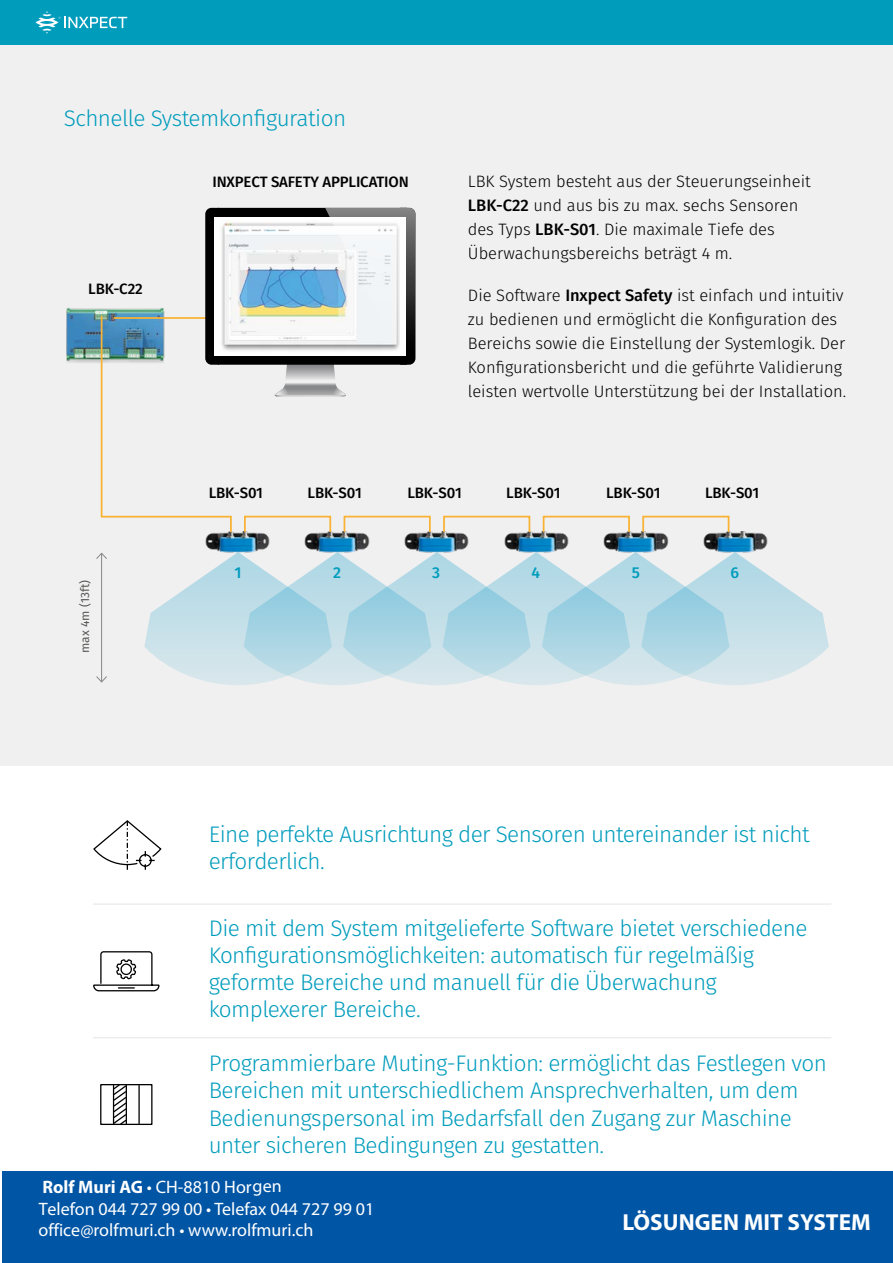
<style>
.page{position:relative;width:893px;height:1263px;background:#fff}
.page>*{position:absolute;margin:0;border:0;box-sizing:border-box;transform-origin:0 0}
.t1{font:700 23.25px "Myriad Pro";color:#fff}
.t2{font:300 22.5px/27px "Fira Sans";letter-spacing:-.025em;color:#009cbc}
.t3{font:18px/21.6px "Myriad Pro";color:#fff}
.t4{font:300 16.5px/24px "Fira Sans";color:#000}
.t5{font:500 15.75px "Fira Sans";color:#009cbc}
.t6{font:500 15px "Fira Sans";letter-spacing:-.01em;color:#000}
.t7{font:12px "Fira Sans";color:#575756}
.s1{font-weight:500}
.s2{font-weight:700}
</style>
<div class="page">
<div style="left:0;top:21px;width:893px;height:744px;background:#f0f0f0"></div>
<img style="left:66px;top:308px;width:34px;height:55px">
<hr style="left:101px;top:553px;width:1px;height:129px;background:#878787">
<svg style="left:96px;top:552px;width:11px;height:7px"></svg>
<svg style="left:96px;top:676px;width:11px;height:7px"></svg>
<img style="left:205px;top:533px;width:65px;height:19px">
<img style="left:304px;top:533px;width:66px;height:19px">
<img style="left:404px;top:531px;width:65px;height:21px">
<img style="left:504px;top:531px;width:65px;height:21px">
<img style="left:603px;top:531px;width:66px;height:21px">
<svg style="left:144px;top:552px;width:685px;height:133px"></svg>
<img style="left:700px;top:531px;width:71px;height:23px">
<div style="left:344px;top:516px;width:87px;height:16px;border:2px solid #f9b234"></div>
<div style="left:443px;top:516px;width:87px;height:16px;border:2px solid #f9b234"></div>
<div style="left:543px;top:516px;width:87px;height:16px;border:2px solid #f9b234"></div>
<div style="left:642px;top:516px;width:87px;height:16px;border:2px solid #f9b234"></div>
<svg style="left:100px;top:208px;width:315px;height:325px"></svg>
<svg style="left:93px;top:820px;width:69px;height:50px"></svg>
<svg style="left:93px;top:951px;width:67px;height:41px"></svg>
<hr style="left:93px;top:903px;width:738px;height:2px;background:#ededed">
<div style="left:0;top:0;width:893px;height:45px;background:#009cbc"></div>
<svg style="left:35px;top:12px;width:92px;height:21px"></svg>
<div style="left:100px;top:1084px;width:52px;height:41px;border:1px solid #000"></div>
<hr style="left:138px;top:1085px;width:2px;height:38px;background:#000">
<svg style="left:112px;top:1084px;width:15px;height:41px"></svg>
<hr style="left:93px;top:1037px;width:738px;height:1px;background:#ededed">
<hr style="left:93px;top:1170px;width:738px;height:2px;background:#ededed">
<div style="left:2px;top:1171px;width:891px;height:92px;background:#0155a5"></div>
<p class="t2" style="left:64px;top:107px;width:284px">Schnelle Systemkonfiguration</p>
<p class="t6" style="left:88px;top:278px;width:56px">LBK-C22</p>
<p class="t6" style="left:212px;top:172px;width:198px">INXPECT SAFETY APPLICATION</p>
<p class="t4" style="left:468px;top:171px;width:344px">LBK System besteht aus der Steuerungseinheit <span class="s1">LBK-C22</span> und aus bis zu max. sechs Sensoren des Typs <span class="s1">LBK-S01</span>. Die maximale Tiefe des Überwachungsbereichs beträgt 4 m.</p>
<p class="t4" style="left:468px;top:285px;width:380px">Die Software <span class="s1">Inxpect Safety</span> ist einfach und intuitiv zu bedienen und ermöglicht die Konfiguration des Bereichs sowie die Einstellung der Systemlogik. Der Konfigurationsbericht und die geführte Validierung leisten wertvolle Unterstützung bei der Installation.</p>
<p class="t6" style="left:209px;top:482px;width:56px">LBK-S01</p>
<p class="t6" style="left:308px;top:482px;width:56px">LBK-S01</p>
<p class="t6" style="left:407px;top:482px;width:56px">LBK-S01</p>
<p class="t6" style="left:506px;top:482px;width:56px">LBK-S01</p>
<p class="t6" style="left:606px;top:482px;width:56px">LBK-S01</p>
<p class="t6" style="left:705px;top:482px;width:56px">LBK-S01</p>
<p class="t7" style="left:77px;top:653px;width:74px;rotate:-90deg">max 4m (13ft)</p>
<p class="t5" style="left:235px;top:562px;width:9px">1</p>
<p class="t5" style="left:333px;top:562px;width:9px">2</p>
<p class="t5" style="left:432px;top:562px;width:10px">3</p>
<p class="t5" style="left:532px;top:562px;width:10px">4</p>
<p class="t5" style="left:632px;top:562px;width:10px">5</p>
<p class="t5" style="left:731px;top:562px;width:10px">6</p>
<p class="t2" style="left:209px;top:822px;width:603px">Eine perfekte Ausrichtung der Sensoren untereinander ist nicht erforderlich.</p>
<p class="t2" style="left:209px;top:917px;width:600px">Die mit dem System mitgelieferte Software bietet verschiedene Konfigurationsmöglichkeiten: automatisch für regelmäßig geformte Bereiche und manuell für die Überwachung komplexerer Bereiche.</p>
<p class="t2" style="left:209px;top:1052px;width:620px">Programmierbare Muting-Funktion: ermöglicht das Festlegen von Bereichen mit unterschiedlichem Ansprechverhalten, um dem Bedienungspersonal im Bedarfsfall den Zugang zur Maschine unter sicheren Bedingungen zu gestatten.</p>
<p class="t3" style="left:39px;top:1177px;width:337px"><span class="s2">Rolf Muri AG</span> • CH-8810 Horgen<br>Telefon 044 727 99 00 • Telefax 044 727 99 01 office@rolfmuri.ch • www.rolfmuri.ch</p>
<p class="t1" style="left:623px;top:1209px;width:250px">LÖSUNGEN MIT SYSTEM</p>
</div>
